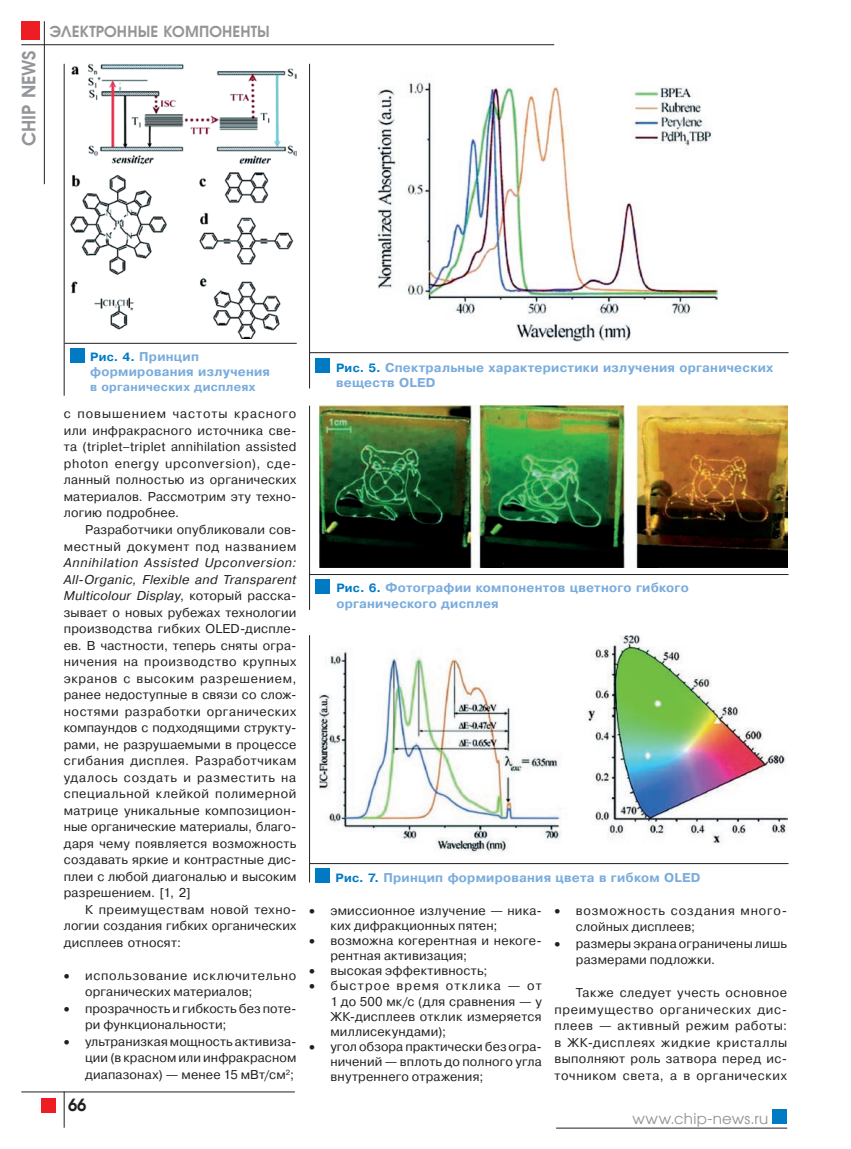
<style>
.page{position:relative;width:851px;height:1149px;background:#fff}
.page>*{position:absolute;margin:0;border:0;box-sizing:border-box;transform-origin:0 0}
.t1{font:700 18px "Avant Garde CTT";color:#939598}
.t2{font:700 16.5px "Avant Garde CTT";color:#231f20}
.t3{font:700 15px "Avant Garde CTT";letter-spacing:.01em;color:#939598}
.t4{font:15px "Avant Garde CTT";letter-spacing:.015em;color:#939598}
.t5{font:12.75px/16.5px "Pragmatica C";letter-spacing:.015em;color:#231f20;text-align:justify}
.t6{font:700 12.75px/15.3px "Pragmatica C";letter-spacing:.02em;color:#7aacdc}
.t7{font:12.75px/16.5px "Pragmatica C";letter-spacing:.035em;color:#231f20;text-align:right}
.t8{font:12.75px "Symbol";color:#231f20}
.t9{font:700 12px "Pragmatica C";color:#7aacdc}
.s1{font-size:12px;color:#007bc3}
.s2{font-style:italic}
</style>
<div class="page">
<hr style="left:21px;top:44px;width:533px;height:1px;background:#231f20">
<div style="left:22px;top:21px;width:18px;height:19px;background:#ee1d23"></div>
<hr style="left:21px;top:1091px;width:274px;height:1px;background:#231f20">
<hr style="left:64px;top:1091px;width:1px;height:36px;background:#231f20">
<hr style="left:556px;top:1127px;width:231px;height:1px;background:#231f20">
<div style="left:41px;top:1097px;width:15px;height:15px;background:#ee1d23"></div>
<div style="left:772px;top:1108px;width:15px;height:15px;background:#007bc3"></div>
<hr style="left:44px;top:21px;width:1px;height:163px;background:#231f20">
<img style="left:377px;top:82px;width:340px;height:259px">
<hr style="left:309px;top:64px;width:1px;height:324px;background:#231f20">
<hr style="left:310px;top:352px;width:478px;height:1px;background:#231f20">
<div style="left:315px;top:357px;width:15px;height:15px;background:#007bc3"></div>
<img style="left:70px;top:64px;width:226px;height:274px">
<hr style="left:64px;top:64px;width:1px;height:331px;background:#231f20">
<hr style="left:64px;top:343px;width:233px;height:1px;background:#231f20">
<div style="left:70px;top:348px;width:15px;height:15px;background:#007bc3"></div>
<img style="left:319px;top:405px;width:468px;height:162px">
<hr style="left:309px;top:405px;width:1px;height:204px;background:#231f20">
<hr style="left:310px;top:574px;width:478px;height:1px;background:#231f20">
<div style="left:315px;top:579px;width:15px;height:15px;background:#007bc3"></div>
<img style="left:319px;top:635px;width:468px;height:220px">
<hr style="left:309px;top:635px;width:1px;height:247px;background:#231f20">
<hr style="left:310px;top:862px;width:478px;height:1px;background:#231f20">
<div style="left:315px;top:868px;width:15px;height:15px;background:#007bc3"></div>
<h1 class="t1" style="left:18px;top:146px;width:97px;rotate:-90deg">CHIP NEWS</h1>
<p class="t3" style="left:50px;top:22px;width:211px">ЭЛЕКТРОННЫЕ КОМПОНЕНТЫ</p>
<p class="t6" style="left:90px;top:349px;width:181px"><span class="s1">Рис. 4.</span> Принцип формирования излучения</p>
<p class="t9" style="left:90px;top:380px;width:167px">в органических дисплеях</p>
<p class="t5" style="left:64px;top:406px;width:234px">с повышением частоты красного или инфракрасного источника све&shy;та (triplet–triplet annihilation assisted photon energy upconversion), сде&shy;ланный полностью из органических материалов. Рассмотрим эту техно&shy;логию подробнее.</p>
<p class="t7" style="left:64px;top:521px;width:234px">Разработчики опубликовали сов&shy;местный документ под названием</p>
<p class="t5" style="left:64px;top:554px;width:234px"><span class="s2">Annihilation Assisted Upconversion:<br>All-Organic, Flexible and Transparent Multicolour Display</span>, который расска&shy;зывает о новых рубежах технологии производства гибких OLED-диспле&shy;ев. В частности, теперь сняты огра&shy;ничения на производство крупных экранов с высоким разрешением, ранее недоступные в связи со слож&shy;ностями разработки органических компаундов с подходящими структу&shy;рами, не разрушаемыми в процессе сгибания дисплея. Разработчикам удалось создать и разместить на специальной клейкой полимерной матрице уникальные композицион&shy;ные органические материалы, благо&shy;даря чему появляется возможность создавать яркие и контрастные дис&shy;плеи с любой диагональю и высоким разрешением. [1, 2]</p>
<p class="t5" style="left:64px;top:901px;width:234px;text-indent:21px">К преимуществам новой техно&shy;логии создания гибких органических дисплеев относят:</p>
<p class="t5" style="left:85px;top:967px;width:213px;text-align:left">использование исключительно органических материалов; прозрачность и гибкость без поте&shy;ри функциональности; ультранизкая мощность активиза&shy;ции (в красном или инфракрасном диапазонах) — менее 15 мВт/см<sup>2</sup>;</p>
<p class="t8" style="left:64px;top:966px;width:7px">•</p>
<p class="t8" style="left:64px;top:999px;width:7px">•</p>
<p class="t8" style="left:64px;top:1032px;width:7px">•</p>
<p class="t2" style="left:68px;top:1094px;width:10px">66</p>
<p class="t8" style="left:309px;top:901px;width:7px">•</p>
<p class="t8" style="left:309px;top:931px;width:7px">•</p>
<p class="t8" style="left:309px;top:1037px;width:7px">•</p>
<p class="t6" style="left:336px;top:359px;width:438px"><span class="s1">Рис. 5.</span> Спектральные характеристики излучения органических веществ OLED</p>
<p class="t6" style="left:336px;top:580px;width:354px"><span class="s1">Рис. 6.</span> Фотографии компонентов цветного гибкого органического дисплея</p>
<p class="t6" style="left:335px;top:869px;width:366px"><span class="s1">Рис. 7.</span> Принцип формирования цвета в гибком OLED</p>
<p class="t5" style="left:330px;top:902px;width:213px;line-height:15.1px;text-align:left">эмиссионное излучение — ника&shy;ких дифракционных пятен; возможна когерентная и некоге&shy;рентная активизация;<br>высокая эффективность; быстрое время отклика — от<br>1 до 500 мк/с (для сравнения — у<br>ЖК-дисплеев отклик измеряется миллисекундами);<br>угол обзора практически без огра&shy;ничений — вплоть до полного угла внутреннего отражения;</p>
<p class="t5" style="left:575px;top:901px;width:213px;text-align:left">возможность создания много&shy;слойных дисплеев;<br>размеры экрана ограничены лишь размерами подложки.</p>
<p class="t5" style="left:554px;top:984px;width:234px;text-indent:21px">Также следует учесть основное преимущество органических дис&shy;плеев — активный режим работы: в ЖК-дисплеях жидкие кристаллы выполняют роль затвора перед ис&shy;точником света, а в органических</p>
<p class="t8" style="left:554px;top:901px;width:7px">•</p>
<p class="t8" style="left:554px;top:934px;width:7px">•</p>
<p class="t4" style="left:632px;top:1108px;width:137px">www.chip-news.ru</p>
</div>
